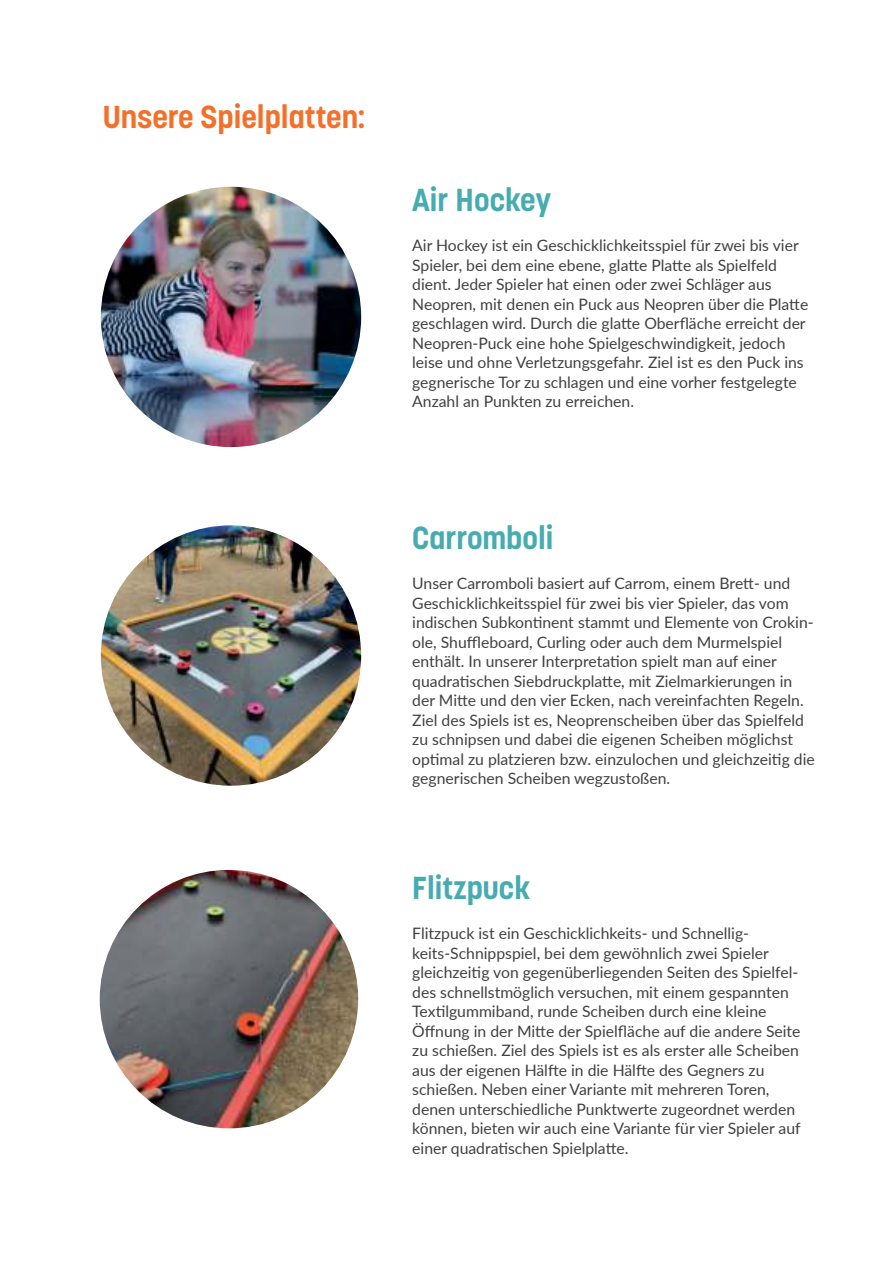
<style>
.page{position:relative;width:893px;height:1263px;background:#fff}
.page>*{position:absolute;margin:0;border:0;box-sizing:border-box;transform-origin:0 0}
.t1{font:700 31.5px "Korolev";color:#46acb0}
.t2{font:700 31.5px "Korolev";color:#f3702a}
.t3{font:15.75px/19.5px "font 000000002 bb 702 ca";color:#404041}
.t4{font:15.75px/19.5px "Lato";color:#404041}
.s1{font-family:"Lato"}
</style>
<div class="page">
<img style="left:101px;top:525px;width:260px;height:261px;border-radius:130px">
<img style="left:100px;top:870px;width:258px;height:258px;border-radius:129px">
<img style="left:101px;top:187px;width:260px;height:260px;border-radius:130px">
<h1 class="t2" style="left:103px;top:103px;width:264px">Unsere Spielplatten:</h1>
<h1 class="t1" style="left:412px;top:186px;width:140px">Air Hockey</h1>
<p class="t3" style="left:412px;top:236px;width:388px">Air Hockey ist ein Geschicklichkeitsspiel für zwei bis vier<br>Spieler, bei dem eine ebene, glatte Platte als Spielfeld</p>
<p class="t4" style="left:412px;top:275px;width:361px">dient. Jeder Spieler hat einen oder zwei Schläger aus</p>
<p class="t3" style="left:412px;top:294px;width:398px">Neopren, mit denen ein Puck aus Neopren über die Platte geschlagen wird. Durch die glatte Oberfläche erreicht der Neopren-Puck eine hohe Spielgeschwindigkeit, jedoch leise und ohne Verletzungsgefahr. Ziel ist es den Puck ins</p>
<p class="t4" style="left:412px;top:372px;width:386px">gegnerische Tor zu schlagen und eine vorher festgelegte<br>Anzahl an Punkten zu erreichen.</p>
<h1 class="t1" style="left:412px;top:524px;width:143px">Carromboli</h1>
<p class="t3" style="left:412px;top:574px;width:380px">Unser Carromboli basiert auf Carrom, einem Brett- und</p>
<p class="t4" style="left:412px;top:593px;width:378px">Geschicklichkeitsspiel für zwei bis vier Spieler, das vom</p>
<p class="t3" style="left:412px;top:613px;width:403px">indischen Subkontinent stammt und Elemente von Crokin&shy;ole, Shuffleboard, Curling oder auch dem Murmelspiel enthält. In unserer Interpretation spielt man auf einer quadratischen Siebdruckplatte, mit Zielmarkierungen in der Mitte und den vier Ecken, nach vereinfachten Regeln.<br>Ziel des Spiels ist es, Neoprenscheiben über das Spielfeld</p>
<p class="t4" style="left:412px;top:730px;width:382px">zu schnipsen und dabei die eigenen Scheiben möglichst</p>
<p class="t3" style="left:412px;top:749px;width:404px">optimal zu platzieren bzw. einzulochen und gleichzeitig die</p>
<p class="t4" style="left:412px;top:769px;width:259px">gegnerischen Scheiben wegzustoßen.</p>
<h1 class="t1" style="left:412px;top:874px;width:120px">Flitzpuck</h1>
<p class="t4" style="left:412px;top:923px;width:358px">Flitzpuck ist ein Geschicklichkeits- und Schnellig&shy;keits-Schnippspiel, bei dem gewöhnlich zwei Spieler</p>
<p class="t3" style="left:412px;top:962px;width:388px">gleichzeitig von gegenüberliegenden Seiten des Spielfel<span class="s1">-</span></p>
<p class="t4" style="left:412px;top:982px;width:378px">des schnellstmöglich versuchen, mit einem gespannten</p>
<p class="t3" style="left:412px;top:1001px;width:390px">Textilgummiband, runde Scheiben durch eine kleine<br>Öffnung in der Mitte der Spielfläche auf die andere Seite</p>
<p class="t4" style="left:412px;top:1040px;width:388px">zu schießen. Ziel des Spiels ist es als erster alle Scheiben</p>
<p class="t3" style="left:412px;top:1060px;width:359px">aus der eigenen Hälfte in die Hälfte des Gegners zu schießen. Neben einer Variante mit mehreren Toren,</p>
<p class="t4" style="left:412px;top:1099px;width:384px">denen unterschiedliche Punktwerte zugeordnet werden</p>
<p class="t3" style="left:412px;top:1118px;width:390px">können, bieten wir auch eine Variante für vier Spieler auf einer quadratischen Spielplatte.</p>
</div>
